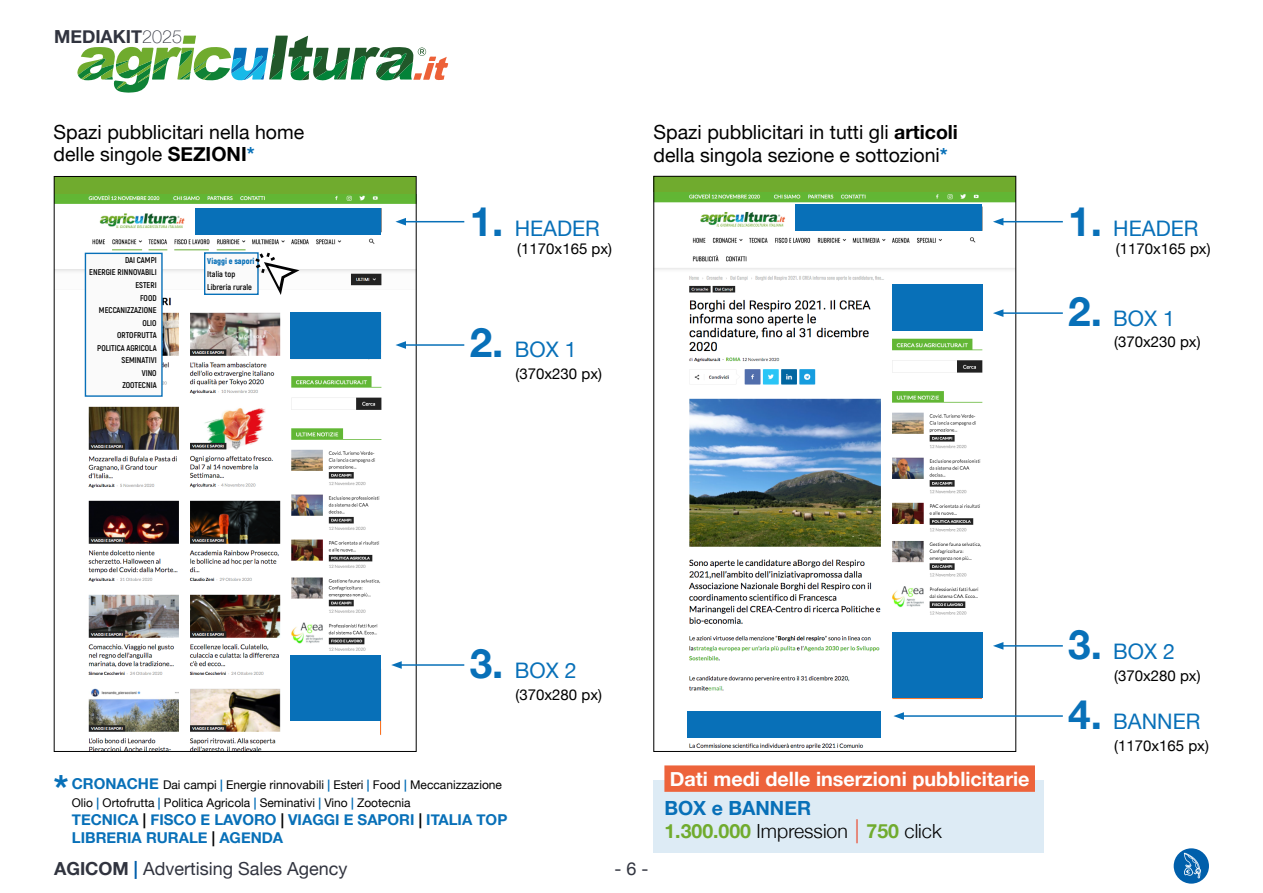
<style>
.page{position:relative;width:1263px;height:893px;background:#fff}
.page>*{position:absolute;margin:0;border:0;box-sizing:border-box;transform-origin:0 0}
.t1{font:700 37.5px "Helvetica Neue";color:#0870b8}
.t2{font:21.45px "Helvetica Neue";color:#0870b8}
.t3{font:700 19.8px "Helvetica Neue";color:#fff}
.t4{font:19.5px/22.5px "Helvetica Neue";color:#000}
.t5{font:300 19.5px/22.5px "Helvetica Neue";color:#000}
.t6{font:18px "Helvetica Neue";color:#31343f}
.t7{font:700 18px "Helvetica Neue";color:#31343f}
.t8{font:15px "Helvetica Neue";color:#000}
.t9{font:700 15px/18px "Helvetica Neue";color:#0870b8}
.t10{font:12px/18px "Helvetica Neue";color:#000}
.t11{font:700 8.4px/12.6px "Akrobat";color:#000}
.t12{font:900 8.4px "Akrobat";color:#0870b8}
.s1{font-weight:100}
.s2{font-weight:700}
.s3{font-weight:700;color:#0870b8}
.s4{font-weight:700;font-size:40.5px}
.s5{font-weight:700;font-size:15px;color:#0870b8}
.s6{color:#000}
.s7{font-weight:700;color:#005fab}
.s8{font-weight:700;color:#70ab2e}
.s9{font-size:24px;color:#e9573d}
</style>
<div class="page">
<div style="left:1174px;top:848px;width:35px;height:36px;background:#005fab;border-radius:50%"></div>
<svg style="left:1184px;top:853px;width:17px;height:25px"></svg>
<svg style="left:77px;top:36px;width:371px;height:57px"></svg>
<div style="left:654px;top:176px;width:362px;height:22px;background:#70ab2e"></div>
<img style="left:656px;top:192px;width:358px;height:557px">
<div style="left:795px;top:205px;width:187px;height:26px;background:#0870b8"></div>
<div style="left:892px;top:633px;width:90px;height:65px;background:#0870b8"></div>
<div style="left:892px;top:284px;width:90px;height:46px;background:#0870b8"></div>
<div style="left:687px;top:702px;width:194px;height:26px;background:#fff"></div>
<div style="left:687px;top:712px;width:194px;height:26px;background:#0870b8"></div>
<div style="left:54px;top:176px;width:362px;height:22px;background:#70ab2e"></div>
<img style="left:56px;top:194px;width:358px;height:556px">
<div style="left:195px;top:209px;width:186px;height:26px;background:#0870b8"></div>
<div style="left:291px;top:313px;width:90px;height:46px;background:#0870b8"></div>
<div style="left:292px;top:702px;width:88px;height:40px;background:#fff"></div>
<div style="left:291px;top:655px;width:90px;height:66px;background:#0870b8"></div>
<div style="left:204px;top:252px;width:55px;height:43px;background:#fafafa;border:1px solid #0870b8"></div>
<svg style="left:255px;top:253px;width:44px;height:42px"></svg>
<hr style="left:112px;top:249px;width:30px;height:1px;background:#77b44a">
<svg style="left:149px;top:249px;width:18px;height:1px"></svg>
<hr style="left:174px;top:249px;width:35px;height:1px;background:#77b44a">
<svg style="left:213px;top:248px;width:37px;height:4px"></svg>
<svg style="left:217px;top:249px;width:29px;height:1px"></svg>
<div style="left:85px;top:253px;width:78px;height:144px;background:#fafafa;border:1px solid #0870b8"></div>
<div style="left:654px;top:780px;width:390px;height:73px;background:#ddebf5"></div>
<div style="left:664px;top:765px;width:371px;height:27px;background:#ed633b"></div>
<hr style="left:404px;top:221px;width:60px;height:1px;background:#0870b8">
<svg style="left:395px;top:218px;width:11px;height:8px"></svg>
<hr style="left:404px;top:344px;width:60px;height:2px;background:#0870b8">
<svg style="left:395px;top:341px;width:11px;height:8px"></svg>
<hr style="left:399px;top:664px;width:65px;height:2px;background:#0870b8">
<svg style="left:391px;top:661px;width:11px;height:8px"></svg>
<hr style="left:1001px;top:221px;width:62px;height:1px;background:#0870b8">
<svg style="left:993px;top:218px;width:10px;height:8px"></svg>
<hr style="left:1001px;top:312px;width:62px;height:2px;background:#0870b8">
<svg style="left:993px;top:309px;width:10px;height:8px"></svg>
<hr style="left:1001px;top:645px;width:62px;height:2px;background:#0870b8">
<svg style="left:993px;top:642px;width:10px;height:8px"></svg>
<hr style="left:902px;top:715px;width:161px;height:2px;background:#0870b8">
<svg style="left:893px;top:712px;width:11px;height:8px"></svg>
<h3 class="t7" style="left:54px;top:22px;width:130px">MEDIAKIT<span class="s1">2025</span></h3>
<h3 class="t4" style="left:54px;top:122px;width:252px">Spazi pubblicitari nella home delle singole <span class="s2">SEZIONI</span><span class="s3">*</span></h3>
<p class="t11" style="left:89px;top:254px;width:69px;text-align:right">DAI CAMPI<br>ENERGIE RINNOVABILI<br>ESTERI<br>FOOD<br>MECCANIZZAZIONE<br>OLIO<br>ORTOFRUTTA<br>POLITICA AGRICOLA<br>SEMINATIVI<br>VINO<br>ZOOTECNIA</p>
<p class="t12" style="left:207px;top:256px;width:49px">Viaggi e sapori</p>
<p class="t11" style="left:207px;top:268px;width:46px">Italia top<br>Libreria rurale</p>
<h2 class="t2" style="left:470px;top:213px;width:132px"><span class="s4">1.</span> HEADER</h2>
<h3 class="t8" style="left:517px;top:238px;width:96px">(1170x165 px)</h3>
<h2 class="t2" style="left:470px;top:334px;width:108px"><span class="s4">2.</span> BOX 1</h2>
<h3 class="t8" style="left:516px;top:363px;width:88px">(370x230 px)</h3>
<h3 class="t4" style="left:654px;top:122px;width:306px">Spazi pubblicitari in tutti gli <span class="s2">articoli </span>della singola sezione e sottozioni<span class="s3">*</span></h3>
<h2 class="t2" style="left:1068px;top:213px;width:132px"><span class="s4">1.</span> HEADER</h2>
<h3 class="t8" style="left:1116px;top:238px;width:96px">(1170x165 px)</h3>
<h2 class="t2" style="left:1068px;top:302px;width:108px"><span class="s4">2.</span> BOX 1</h2>
<h3 class="t8" style="left:1114px;top:331px;width:88px">(370x230 px)</h3>
<h2 class="t2" style="left:470px;top:655px;width:108px"><span class="s4">3.</span> BOX 2</h2>
<h3 class="t8" style="left:516px;top:684px;width:88px">(370x280 px)</h3>
<h1 class="t1" style="left:54px;top:759px;width:17px">*</h1>
<h3 class="t10" style="left:72px;top:776px;width:432px"><span class="s5">CRONACHE</span> Dai campi <span class="s3">|</span> Energie rinnovabili <span class="s3">|</span> Esteri <span class="s3">|</span> Food <span class="s3">|</span> Meccanizzazione<br>Olio <span class="s3">|</span> Ortofrutta <span class="s3">|</span> Politica Agricola <span class="s3">|</span> Seminativi <span class="s3">|</span> Vino <span class="s3">|</span> Zootecnia</h3>
<h3 class="t9" style="left:72px;top:811px;width:437px">TECNICA <span class="s6">|</span> FISCO E LAVORO <span class="s6">|</span> VIAGGI E SAPORI <span class="s6">|</span> ITALIA TOP<br>LIBRERIA RURALE <span class="s6">|</span> AGENDA</h3>
<h3 class="t6" style="left:54px;top:855px;width:295px"><span class="s2">AGICOM</span> <span class="s7">|</span> Advertising Sales Agency</h3>
<h3 class="t6" style="left:614px;top:855px;width:36px">- 6 -</h3>
<h3 class="t3" style="left:670px;top:763px;width:361px">Dati medi delle inserzioni pubblicitarie</h3>
<h3 class="t5" style="left:664px;top:795px;width:279px"><span class="s3">BOX e BANNER<br></span><span class="s8">1.300.000</span> Impression <span class="s9">|</span> <span class="s8">750</span> click</h3>
<h2 class="t2" style="left:1068px;top:636px;width:108px"><span class="s4">3.</span> BOX 2</h2>
<h3 class="t8" style="left:1114px;top:665px;width:88px">(370x280 px)</h3>
<h2 class="t2" style="left:1068px;top:706px;width:134px"><span class="s4">4.</span> BANNER</h2>
<h3 class="t8" style="left:1114px;top:735px;width:96px">(1170x165 px)</h3>
</div>
